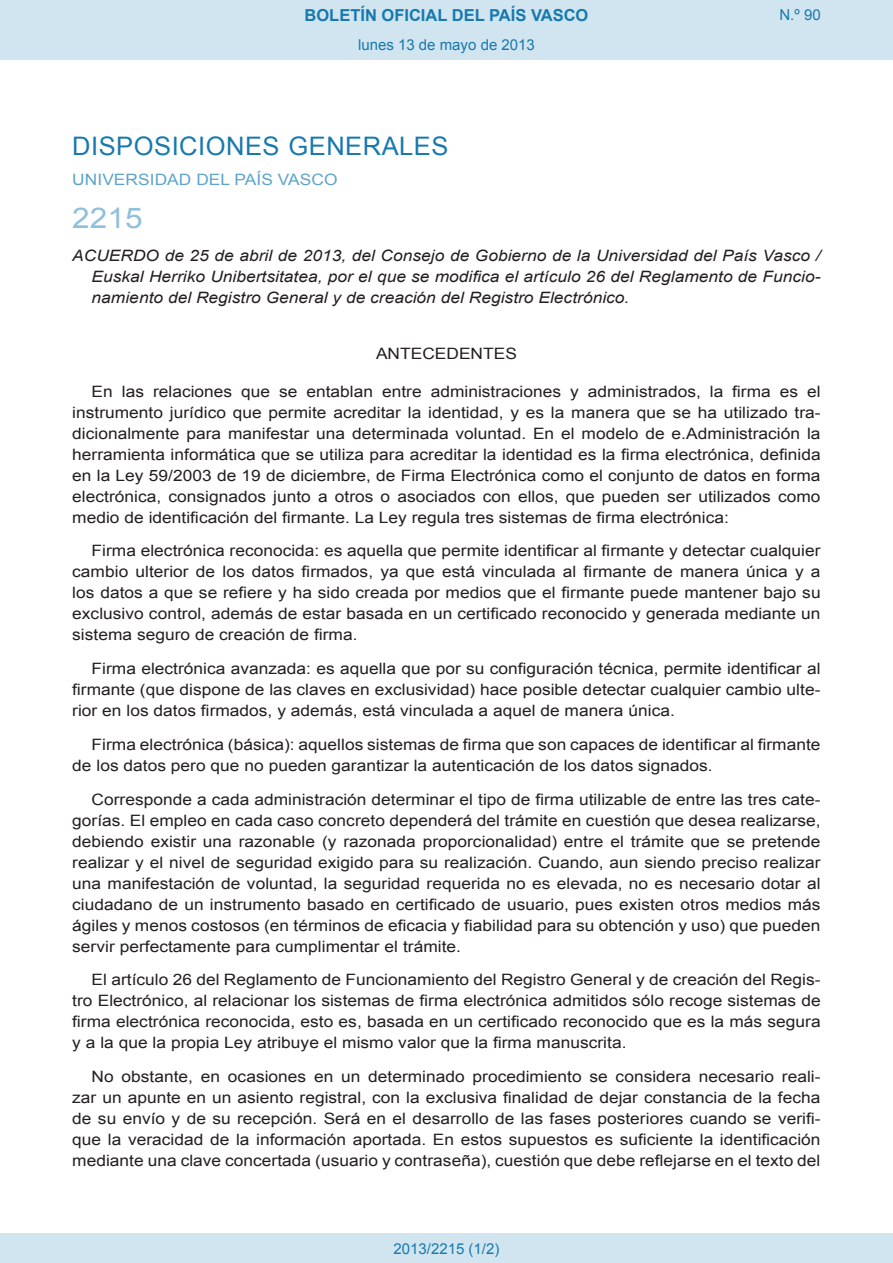
<style>
.page{position:relative;width:893px;height:1263px;background:#fff}
.page>*{position:absolute;margin:0;border:0;box-sizing:border-box;transform-origin:0 0}
.BOPVOrden{font:28.5px "Arial";color:#90c0db;scale:1.11 1}
.BOPVSeccion{font:25.5px "Arial";letter-spacing:.02em;color:#1879ad}
.t1{font:700 16.5px "Arial";color:#1879ad}
.BOPVDetalle{font:15.6px/21px "Arial";color:#231f20;text-align:justify;scale:1.11 1}
.BOPVTitulo{font:italic 15.6px/21px "Arial";color:#231f20;text-align:justify;scale:1.11 1}
.BOPVOrganismo{font:15.6px "Arial";letter-spacing:.005em;color:#5ea4ca;scale:1.11 1}
.BOPVClave{font:15.6px "Arial";color:#231f20;scale:1.11 1}
.Paginacion_Centro{font:15px "Arial";color:#1879ad}
</style>
<div class="page">
<div style="left:0;top:0;width:893px;height:60px;background:#d0e5f0"></div>
<div style="left:0;top:1233px;width:893px;height:30px;background:#d0e5f0"></div>
<p class="t1" style="left:305px;top:4px;width:285px">BOLETÍN OFICIAL DEL PAÍS VASCO</p>
<p class="Paginacion_Centro" style="left:358px;top:35px;width:178px">lunes 13 de mayo de 2013</p>
<p class="Paginacion_Centro" style="left:779px;top:5px;width:43px">N.º 90</p>
<p class="BOPVSeccion" style="left:72px;top:129px;width:378px">DISPOSICIONES GENERALES</p>
<p class="BOPVOrganismo" style="left:72px;top:169px;width:240px">UNIVERSIDAD DEL PAÍS VASCO</p>
<p class="BOPVOrden" style="left:72px;top:199px;width:65px">2215</p>
<p class="BOPVTitulo" style="left:92px;top:246px;width:658px;text-indent:-19px">ACUERDO de 25 de abril de 2013, del Consejo de Gobierno de la Universidad del País Vasco / Euskal Herriko Unibertsitatea, por el que se modifica el artículo 26 del Reglamento de Funcio&shy;namiento del Registro General y de creación del Registro Electrónico.</p>
<p class="BOPVClave" style="left:376px;top:343px;width:128px">ANTECEDENTES</p>
<p class="BOPVDetalle" style="left:72px;top:381px;width:676px;text-indent:19px">En las relaciones que se entablan entre administraciones y administrados, la firma es el instrumento jurídico que permite acreditar la identidad, y es la manera que se ha utilizado tra&shy;dicionalmente para manifestar una determinada voluntad. En el modelo de e.Administración la herramienta informática que se utiliza para acreditar la identidad es la firma electrónica, definida en la Ley 59/2003 de 19 de diciembre, de Firma Electrónica como el conjunto de datos en forma electrónica, consignados junto a otros o asociados con ellos, que pueden ser utilizados como medio de identificación del firmante. La Ley regula tres sistemas de firma electrónica:</p>
<p class="BOPVDetalle" style="left:72px;top:540px;width:676px;text-indent:19px">Firma electrónica reconocida: es aquella que permite identificar al firmante y detectar cualquier cambio ulterior de los datos firmados, ya que está vinculada al firmante de manera única y a los datos a que se refiere y ha sido creada por medios que el firmante puede mantener bajo su exclusivo control, además de estar basada en un certificado reconocido y generada mediante un sistema seguro de creación de firma.</p>
<p class="BOPVDetalle" style="left:72px;top:658px;width:676px;text-indent:19px">Firma electrónica avanzada: es aquella que por su configuración técnica, permite identificar al firmante (que dispone de las claves en exclusividad) hace posible detectar cualquier cambio ulte&shy;rior en los datos firmados, y además, está vinculada a aquel de manera única.</p>
<p class="BOPVDetalle" style="left:72px;top:734px;width:676px;text-indent:19px">Firma electrónica (básica): aquellos sistemas de firma que son capaces de identificar al firmante de los datos pero que no pueden garantizar la autenticación de los datos signados.</p>
<p class="BOPVDetalle" style="left:72px;top:789px;width:676px;text-indent:19px">Corresponde a cada administración determinar el tipo de firma utilizable de entre las tres cate&shy;gorías. El empleo en cada caso concreto dependerá del trámite en cuestión que desea realizarse, debiendo existir una razonable (y razonada proporcionalidad) entre el trámite que se pretende realizar y el nivel de seguridad exigido para su realización. Cuando, aun siendo preciso realizar una manifestación de voluntad, la seguridad requerida no es elevada, no es necesario dotar al ciudadano de un instrumento basado en certificado de usuario, pues existen otros medios más ágiles y menos costosos (en términos de eficacia y fiabilidad para su obtención y uso) que pueden servir perfectamente para cumplimentar el trámite.</p>
<p class="BOPVDetalle" style="left:72px;top:969px;width:676px;text-indent:19px">El artículo 26 del Reglamento de Funcionamiento del Registro General y de creación del Regis&shy;tro Electrónico, al relacionar los sistemas de firma electrónica admitidos sólo recoge sistemas de firma electrónica reconocida, esto es, basada en un certificado reconocido que es la más segura y a la que la propia Ley atribuye el mismo valor que la firma manuscrita.</p>
<p class="BOPVDetalle" style="left:72px;top:1066px;width:676px;text-indent:19px">No obstante, en ocasiones en un determinado procedimiento se considera necesario reali&shy;zar un apunte en un asiento registral, con la exclusiva finalidad de dejar constancia de la fecha de su envío y de su recepción. Será en el desarrollo de las fases posteriores cuando se verifi&shy;que la veracidad de la información aportada. En estos supuestos es suficiente la identificación mediante una clave concertada (usuario y contraseña), cuestión que debe reflejarse en el texto del</p>
<p class="Paginacion_Centro" style="left:393px;top:1238px;width:107px">2013/2215 (1/2)</p>
</div>
